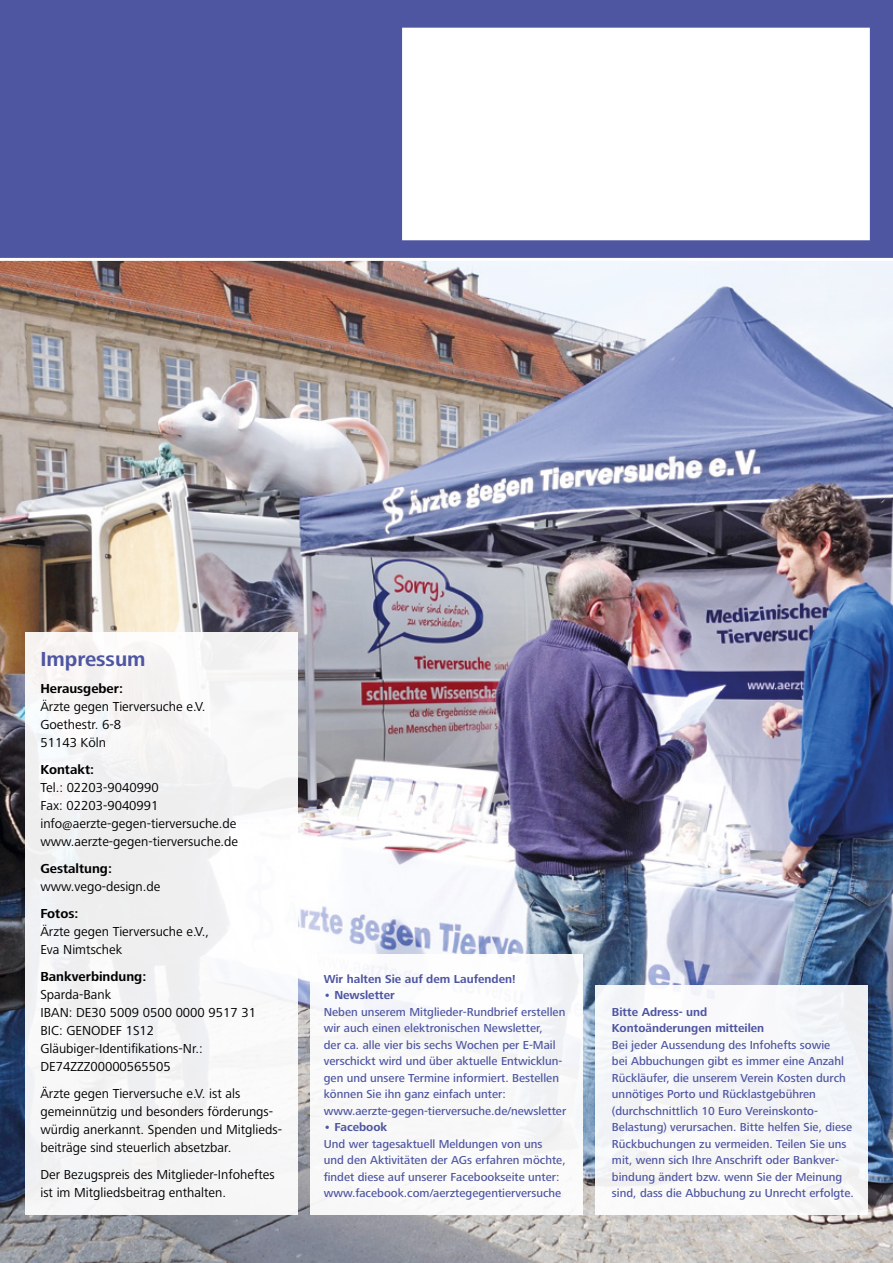
<style>
.page{position:relative;width:893px;height:1263px;background:#fff}
.page>*{position:absolute;margin:0;border:0;box-sizing:border-box;transform-origin:0 0}
.t1{font:700 21px "Frutiger Next LT";color:#4e55a1}
.t2{font:13.5px/18px "Frutiger Next LT";color:#000}
.t3{font:700 13.5px "Frutiger Next LT";color:#000}
.t4{font:500 12px/16.5px "Frutiger Next LT";color:#4e55a1}
.t5{font:700 12px/16.5px "Frutiger Next LT";color:#4e55a1}
</style>
<div class="page">
<div style="left:0;top:0;width:893px;height:260px;background:#4e55a1"></div>
<img style="left:0;top:261px;width:893px;height:1002px">
<div style="left:26px;top:632px;width:272px;height:582px;background:#f5f5f6"></div>
<div style="left:311px;top:954px;width:272px;height:260px;background:#f8f9fa"></div>
<div style="left:595px;top:985px;width:272px;height:229px;background:#f6f7f9"></div>
<div style="left:402px;top:28px;width:468px;height:212px;background:#fff;border:2px solid #fff"></div>
<hr style="left:0;top:258px;width:893px;height:3px;background:#fff">
<h1 class="t1" style="left:40px;top:647px;width:107px">Impressum</h1>
<p class="t3" style="left:40px;top:681px;width:84px">Herausgeber:</p>
<p class="t2" style="left:40px;top:698px;width:167px">Ärzte gegen Tierversuche e.V.<br>Goethestr. 6-8<br>51143 Köln</p>
<p class="t3" style="left:40px;top:762px;width:55px">Kontakt:</p>
<p class="t2" style="left:40px;top:779px;width:199px">Tel.: 02203-9040990<br>Fax: 02203-9040991 info@aerzte-gegen-tierversuche.de www.aerzte-gegen-tierversuche.de</p>
<p class="t3" style="left:40px;top:861px;width:73px">Gestaltung:</p>
<p class="t2" style="left:40px;top:878px;width:122px">www.vego-design.de</p>
<p class="t3" style="left:40px;top:906px;width:39px">Fotos:</p>
<p class="t2" style="left:40px;top:923px;width:170px">Ärzte gegen Tierversuche e.V.,<br>Eva Nimtschek</p>
<p class="t3" style="left:40px;top:969px;width:107px">Bankverbindung:</p>
<p class="t2" style="left:40px;top:986px;width:217px">Sparda-Bank<br>IBAN: DE30 5009 0500 0000 9517 31<br>BIC: GENODEF 1S12<br>Gläubiger-Identifikations-Nr.:<br>DE74ZZZ00000565505</p>
<p class="t2" style="left:40px;top:1085px;width:243px">Ärzte gegen Tierversuche e.V. ist als gemeinnützig und besonders förderungs&shy;würdig anerkannt. Spenden und Mitglieds&shy;beiträge sind steuerlich absetzbar.</p>
<p class="t2" style="left:40px;top:1166px;width:236px">Der Bezugspreis des Mitglieder-Infoheftes ist im Mitgliedsbeitrag enthalten.</p>
<p class="t5" style="left:324px;top:970px;width:193px">Wir halten Sie auf dem Laufenden!</p>
<p class="t5" style="left:324px;top:987px;width:73px">• Newsletter</p>
<p class="t4" style="left:324px;top:1003px;width:244px">Neben unserem Mitglieder-Rundbrief erstellen wir auch einen elektronischen Newsletter,<br>der ca. alle vier bis sechs Wochen per E-Mail verschickt wird und über aktuelle Entwicklun&shy;gen und unsere Termine informiert. Bestellen können Sie ihn ganz einfach unter: www.aerzte-gegen-tierversuche.de/newsletter</p>
<p class="t5" style="left:324px;top:1119px;width:65px">• Facebook</p>
<p class="t4" style="left:324px;top:1135px;width:244px">Und wer tagesaktuell Meldungen von uns<br>und den Aktivitäten der AGs erfahren möchte, findet diese auf unserer Facebookseite unter: www.facebook.com/aerztegegentierversuche</p>
<p class="t5" style="left:612px;top:1003px;width:154px">Bitte Adress- und<br>Kontoänderungen mitteilen</p>
<p class="t4" style="left:612px;top:1036px;width:243px">Bei jeder Aussendung des Infohefts sowie<br>bei Abbuchungen gibt es immer eine Anzahl Rückläufer, die unserem Verein Kosten durch unnötiges Porto und Rücklastgebühren (durchschnittlich 10 Euro Vereinskonto-Belastung) verursachen. Bitte helfen Sie, diese Rückbuchungen zu vermeiden. Teilen Sie uns mit, wenn sich Ihre Anschrift oder Bankver&shy;bindung ändert bzw. wenn Sie der Meinung sind, dass die Abbuchung zu Unrecht erfolgte.</p>
</div>
